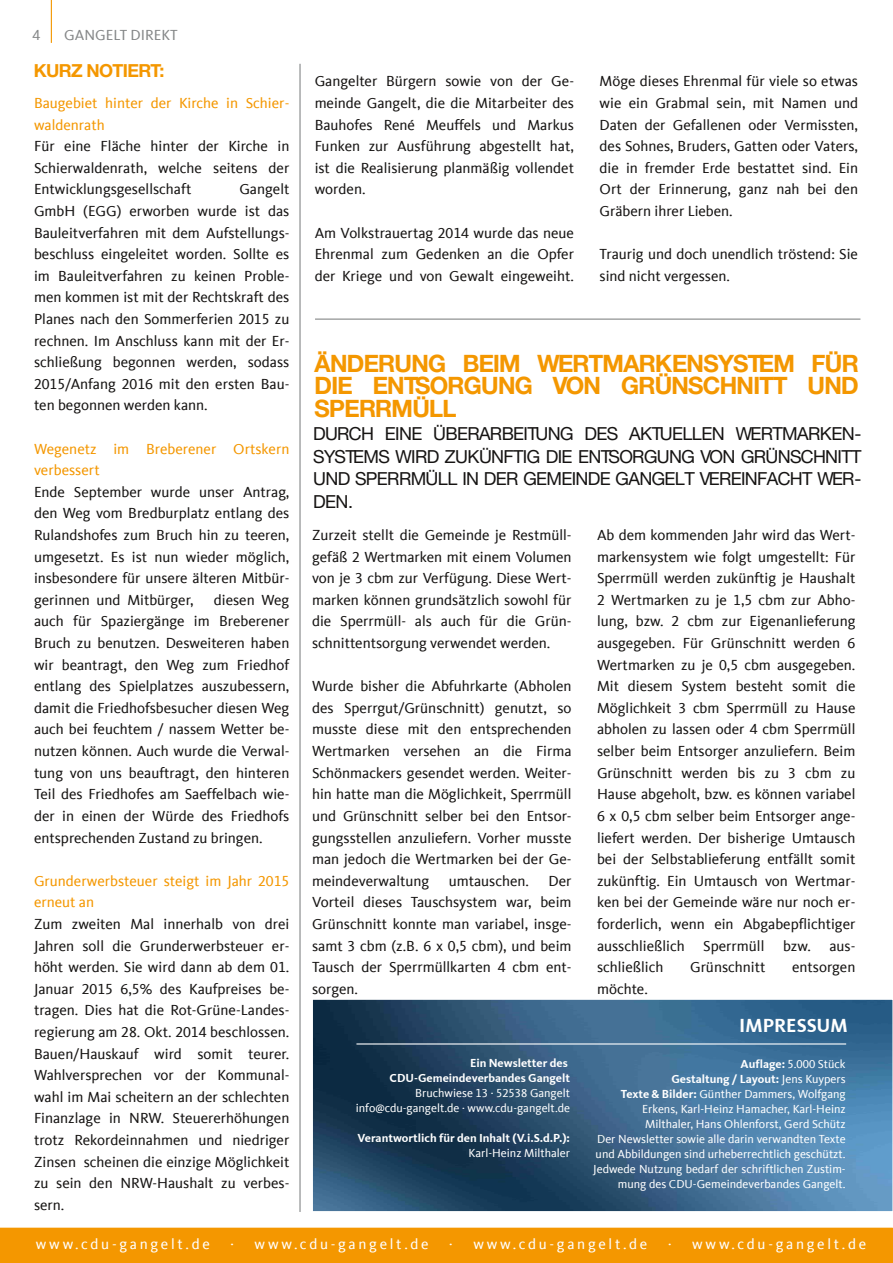
<style>
.page{position:relative;width:893px;height:1263px;background:#fff}
.page>*{position:absolute;margin:0;border:0;box-sizing:border-box;transform-origin:0 0}
.t1{font:700 24px/22.5px "CDU Helvetica";color:#f49700;text-align:justify}
.t2{font:700 19.5px "CDU Kievit Tab";color:#fff}
.t3{font:18px/22.5px "CDU Helvetica";color:#161413;text-align:justify}
.t4{font:700 18px "CDU Helvetica";color:#f49700}
.t5{font:15px/21.6px "CDU Kievit Tab";color:#161413;text-align:justify}
.t6{font:15px/21.6px "CDU Kievit Tab";color:#f49700}
.t7{font:15px "CDU Kievit Tab";letter-spacing:.18em;color:#fff}
.t8{font:15px "CDU Kievit Tab";color:#858788}
.t9{font:12px/15px "CDU Kievit Tab";color:#fff;text-align:right}
.t10{font:700 12px/15px "CDU Kievit Tab";color:#fff;text-align:right}
.s1{font-weight:700}
</style>
<div class="page">
<div style="left:0;top:1228px;width:892px;height:34px;background:#f49700"></div>
<div style="left:0;top:1228px;width:893px;height:35px;border:1px solid #f49700"></div>
<img style="left:314px;top:1001px;width:577px;height:209px">
<div style="left:312px;top:999px;width:581px;height:213px;border:1px solid #fff"></div>
<hr style="left:299px;top:64px;width:2px;height:1148px;background:#858788">
<hr style="left:51px;top:0;width:1px;height:43px;background:#f49700">
<hr style="left:356px;top:1043px;width:490px;height:1px;background:#fff">
<hr style="left:315px;top:319px;width:545px;height:1px;background:#858788">
<p class="t8" style="left:33px;top:27px;width:9px">4</p>
<p class="t8" style="left:64px;top:27px;width:115px">GANGELT DIREKT</p>
<p class="t4" style="left:34px;top:64px;width:132px">KURZ NOTIERT:</p>
<p class="t6" style="left:34px;top:92px;width:257px">Baugebiet hinter der Kirche in Schier&shy;waldenrath</p>
<p class="t5" style="left:34px;top:136px;width:257px">Für eine Fläche hinter der Kirche in Schierwaldenrath, welche seitens der Entwicklungsgesellschaft</p>
<p class="t5" style="left:34px;top:179px;width:257px;text-indent:205px">Gangelt GmbH (EGG) erworben wurde ist das Bauleitverfahren mit dem Aufstellungs&shy;beschluss eingeleitet worden. Sollte es im Bauleitverfahren zu keinen Proble&shy;men kommen ist mit der Rechtskraft des Planes nach den Sommerferien 2015 zu rechnen. Im Anschluss kann mit der Er&shy;schließung begonnen werden, sodass 2015/Anfang 2016 mit den ersten Bau&shy;ten begonnen werden kann.</p>
<p class="t6" style="left:34px;top:438px;width:257px">Wegenetz im Breberener Ortskern verbessert</p>
<p class="t5" style="left:34px;top:481px;width:257px">Ende September wurde unser Antrag, den Weg vom Bredburplatz entlang des Rulandshofes zum Bruch hin zu teeren, umgesetzt. Es ist nun wieder möglich, insbesondere für unsere älteren Mitbür&shy;gerinnen und Mitbürger,</p>
<p class="t5" style="left:34px;top:589px;width:257px;text-indent:180px">diesen Weg auch für Spaziergänge im Breberener Bruch zu benutzen. Desweiteren haben wir beantragt, den Weg zum Friedhof entlang des Spielplatzes auszubessern, damit die Friedhofsbesucher diesen Weg auch bei feuchtem / nassem Wetter be&shy;nutzen können. Auch wurde die Verwal&shy;tung von uns beauftragt, den hinteren Teil des Friedhofes am Saeffelbach wie&shy;der in einen der Würde des Friedhofs entsprechenden Zustand zu bringen.</p>
<p class="t6" style="left:34px;top:870px;width:257px">Grunderwerbsteuer steigt im Jahr 2015 erneut an</p>
<p class="t5" style="left:34px;top:913px;width:257px">Zum zweiten Mal innerhalb von drei Jahren soll die Grunderwerbsteuer er&shy;höht werden. Sie wird dann ab dem 01.<br>Januar 2015 6,5% des Kaufpreises be&shy;tragen. Dies hat die Rot-Grüne-Landes&shy;regierung am 28. Okt. 2014 beschlossen.<br>Bauen/Hauskauf wird somit teurer.<br>Wahlversprechen vor der Kommunal&shy;wahl im Mai scheitern an der schlechten Finanzlage in NRW. Steuererhöhungen trotz Rekordeinnahmen und niedriger Zinsen scheinen die einzige Möglichkeit zu sein den NRW-Haushalt zu verbes&shy;sern.</p>
<p class="t5" style="left:315px;top:71px;width:261px">Gangelter Bürgern sowie von der Ge&shy;meinde Gangelt, die die Mitarbeiter des Bauhofes René Meuffels und Markus Funken zur Ausführung abgestellt hat, ist die Realisierung planmäßig vollendet worden.</p>
<p class="t5" style="left:315px;top:222px;width:261px">Am Volkstrauertag 2014 wurde das neue Ehrenmal zum Gedenken an die Opfer der Kriege und von Gewalt eingeweiht.</p>
<p class="t5" style="left:600px;top:71px;width:260px">Möge dieses Ehrenmal für viele so etwas wie ein Grabmal sein, mit Namen und Daten der Gefallenen oder Vermissten, des Sohnes, Bruders, Gatten oder Vaters, die in fremder Erde bestattet sind. Ein Ort der Erinnerung, ganz nah bei den Gräbern ihrer Lieben.</p>
<p class="t5" style="left:600px;top:244px;width:260px">Traurig und doch unendlich tröstend: Sie sind nicht vergessen.</p>
<h1 class="t1" style="left:315px;top:354px;width:545px">ÄNDERUNG BEIM WERTMARKENSYSTEM FÜR DIE ENTSORGUNG VON GRÜNSCHNITT UND SPERRMÜLL</h1>
<p class="t3" style="left:313px;top:424px;width:549px">DURCH EINE ÜBERARBEITUNG DES AKTUELLEN WERTMARKEN-SYSTEMS WIRD ZUKÜNFTIG DIE ENTSORGUNG VON GRÜNSCHNITT UND SPERRMÜLL IN DER GEMEINDE GANGELT VEREINFACHT WER-DEN.</p>
<p class="t5" style="left:312px;top:524px;width:261px">Zurzeit stellt die Gemeinde je Restmüll&shy;gefäß 2 Wertmarken mit einem Volumen von je 3 cbm zur Verfügung. Diese Wert&shy;marken können grundsätzlich sowohl für die Sperrmüll- als auch für die Grün&shy;schnittentsorgung verwendet werden.</p>
<p class="t5" style="left:312px;top:676px;width:261px">Wurde bisher die Abfuhrkarte (Abholen des Sperrgut/Grünschnitt) genutzt, so musste diese mit den entsprechenden Wertmarken versehen an die Firma Schönmackers gesendet werden. Weiter&shy;hin hatte man die Möglichkeit, Sperrmüll und Grünschnitt selber bei den Entsor&shy;gungsstellen anzuliefern. Vorher musste man jedoch die Wertmarken bei der Ge&shy;meindeverwaltung</p>
<p class="t5" style="left:449px;top:870px;width:82px">umtauschen.</p>
<p class="t5" style="left:312px;top:870px;width:261px;text-indent:236px">Der Vorteil dieses Tauschsystem war, beim Grünschnitt konnte man variabel, insge&shy;samt 3 cbm (z.B. 6 x 0,5 cbm), und beim Tausch der Sperrmüllkarten 4 cbm ent&shy;sorgen.</p>
<p class="t10" style="left:390px;top:1056px;width:182px">Ein Newsletter des<br>CDU-Gemeindeverbandes Gangelt</p>
<p class="t9" style="left:356px;top:1085px;width:216px">Bruchwiese 13 · 52538 Gangelt info@cdu-gangelt.de · www.cdu-gangelt.de</p>
<p class="t10" style="left:357px;top:1131px;width:214px">Verantwortlich für den Inhalt (V.i.S.d.P.):</p>
<p class="t9" style="left:469px;top:1145px;width:103px">Karl-Heinz Milthaler</p>
<p class="t5" style="left:597px;top:524px;width:260px">Ab dem kommenden Jahr wird das Wert&shy;markensystem wie folgt umgestellt: Für Sperrmüll werden zukünftig je Haushalt 2 Wertmarken zu je 1,5 cbm zur Abho&shy;lung, bzw. 2 cbm zur Eigenanlieferung ausgegeben. Für Grünschnitt werden 6<br>Wertmarken zu je 0,5 cbm ausgegeben.<br>Mit diesem System besteht somit die Möglichkeit 3 cbm Sperrmüll zu Hause abholen zu lassen oder 4 cbm Sperrmüll selber beim Entsorger anzuliefern. Beim Grünschnitt werden bis zu 3 cbm zu Hause abgeholt, bzw. es können variabel 6 x 0,5 cbm selber beim Entsorger ange&shy;liefert werden. Der bisherige Umtausch bei der Selbstablieferung entfällt somit zukünftig. Ein Umtausch von Wertmar&shy;ken bei der Gemeinde wäre nur noch er&shy;forderlich, wenn ein Abgabepflichtiger ausschließlich Sperrmüll bzw. aus&shy;schließlich</p>
<p class="t5" style="left:690px;top:956px;width:77px">Grünschnitt</p>
<p class="t5" style="left:792px;top:956px;width:65px">entsorgen</p>
<p class="t5" style="left:597px;top:978px;width:52px">möchte.</p>
<h2 class="t2" style="left:739px;top:1018px;width:110px">IMPRESSUM</h2>
<p class="t9" style="left:593px;top:1057px;width:254px"><span class="s1">Auflage:</span> 5.000 Stück<br><span class="s1">Gestaltung / Layout:</span> Jens Kuypers<br><span class="s1">Texte &amp; Bilder:</span> Günther Dammers, Wolfgang Erkens, Karl-Heinz Hamacher, Karl-Heinz Milthaler, Hans Ohlenforst, Gerd Schütz<br>Der Newsletter sowie alle darin verwandten Texte und Abbildungen sind urheberrechtlich geschützt.<br>Jedwede Nutzung bedarf der schriftlichen Zustim&shy;mung des CDU-Gemeindeverbandes Gangelt.</p>
<p class="t7" style="left:36px;top:1235px;width:176px">www.cdu-gangelt.de</p>
<p class="t7" style="left:230px;top:1235px;width:200px">· www.cdu-gangelt.de</p>
<p class="t7" style="left:449px;top:1235px;width:200px">· www.cdu-gangelt.de</p>
<p class="t7" style="left:668px;top:1235px;width:200px">· www.cdu-gangelt.de</p>
</div>
